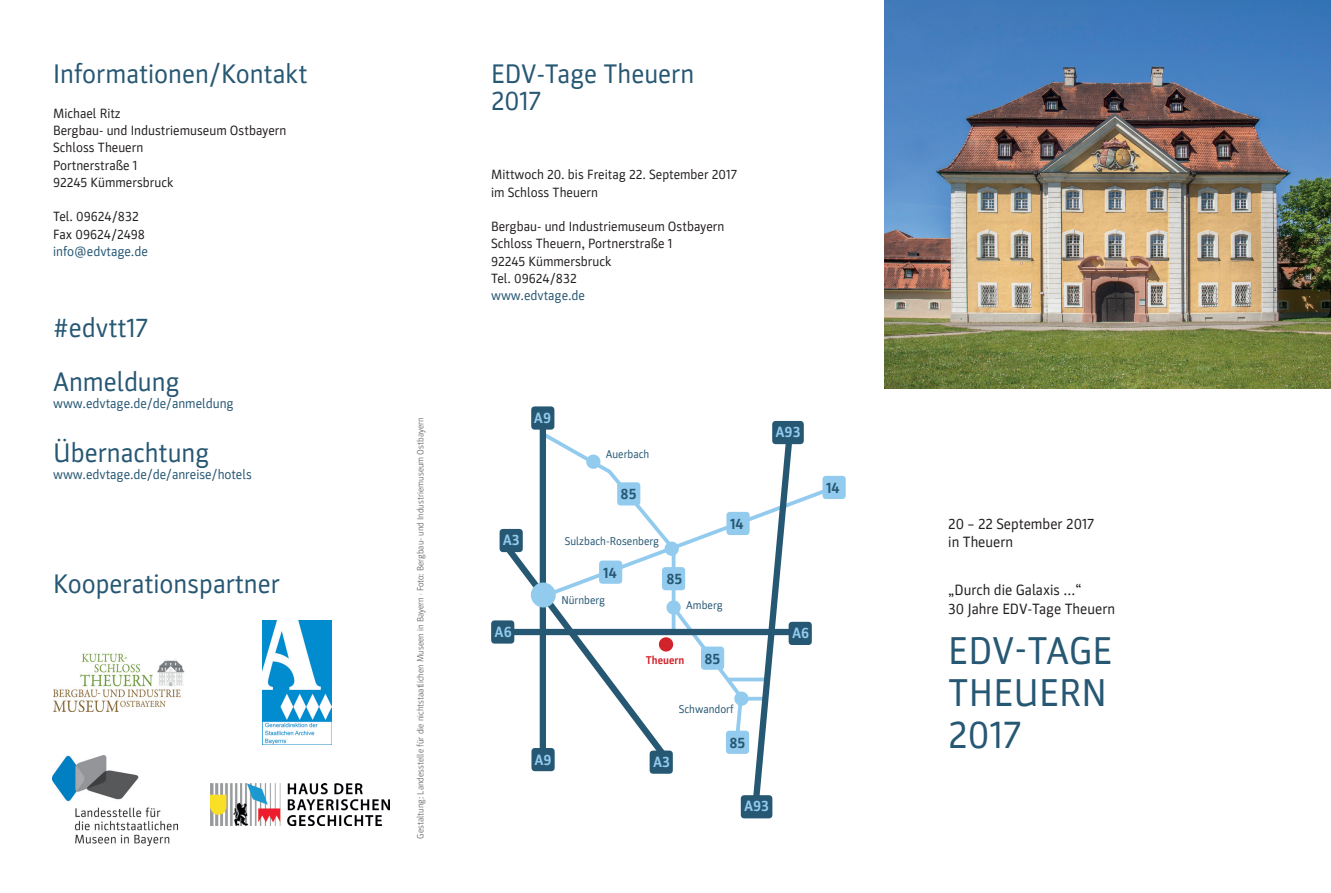
<style>
.page{position:relative;width:1331px;height:893px;background:#fff}
.page>*{position:absolute;margin:0;border:0;box-sizing:border-box;transform-origin:0 0}
.t1{font:39px/42px "Parka";letter-spacing:.005em;color:#265773}
.t2{font:27px/54px "Parka";color:#265773}
.t3{font:700 15.15px "Parka";color:#92cbee}
.t4{font:700 15.15px "Parka";color:#265773}
.t5{font:15px/18.8px "Parka";color:#231f20}
.t6{font:13.5px/17.2px "Parka";color:#231f20}
.t7{font:13.5px "Parka";color:#265773}
.t8{font:11.4px "Parka";color:#265773}
.t9{font:700 11.4px "Parka";color:#d1232a}
.t10{font:300 9px "Parka";color:#57585a}
</style>
<div class="page">
<img style="left:884px;top:0;width:447px;height:388px">
<svg style="left:502px;top:430px;width:341px;height:385px"></svg>
<div style="left:586px;top:455px;width:14px;height:14px;border:6px solid #92cbee;border-radius:50%"></div>
<div style="left:670px;top:603px;width:8px;height:8px;background:#92cbee;border-radius:50%"></div>
<div style="left:666px;top:600px;width:15px;height:15px;border:6px solid #92cbee;border-radius:50%"></div>
<div style="left:534px;top:586px;width:19px;height:18px;background:#92cbee;border-radius:50%"></div>
<div style="left:531px;top:582px;width:25px;height:25px;border:6px solid #92cbee;border-radius:50%"></div>
<div style="left:659px;top:637px;width:14px;height:14px;border:6px solid #d1232a;border-radius:50%"></div>
<div style="left:531px;top:748px;width:24px;height:23px;background:#265773;border:6px solid #265773"></div>
<div style="left:772px;top:421px;width:32px;height:23px;background:#265773"></div>
<div style="left:650px;top:750px;width:23px;height:24px;background:#265773;border:6px solid #265773"></div>
<div style="left:531px;top:406px;width:23px;height:24px;background:#265773;border:6px solid #265773"></div>
<div style="left:500px;top:529px;width:23px;height:23px;background:#265773"></div>
<div style="left:789px;top:622px;width:23px;height:23px;background:#265773"></div>
<div style="left:726px;top:731px;width:23px;height:23px;background:#92cbee;border:6px solid #92cbee"></div>
<svg style="left:617px;top:482px;width:23px;height:23px"></svg>
<svg style="left:726px;top:512px;width:24px;height:23px"></svg>
<svg style="left:599px;top:561px;width:23px;height:23px"></svg>
<div style="left:662px;top:567px;width:23px;height:23px;background:#92cbee"></div>
<div style="left:665px;top:542px;width:14px;height:14px;border:6px solid #92cbee;border-radius:50%"></div>
<div style="left:621px;top:487px;width:19px;height:14px;background:#92cbee"></div>
<div style="left:729px;top:736px;width:17px;height:13px;background:#92cbee"></div>
<div style="left:730px;top:517px;width:16px;height:13px;background:#92cbee"></div>
<div style="left:603px;top:566px;width:17px;height:12px;background:#92cbee"></div>
<div style="left:741px;top:795px;width:31px;height:23px;background:#265773"></div>
<svg style="left:822px;top:476px;width:24px;height:23px"></svg>
<div style="left:826px;top:481px;width:16px;height:13px;background:#92cbee"></div>
<div style="left:491px;top:620px;width:23px;height:24px;background:#265773;border:6px solid #265773"></div>
<div style="left:737px;top:695px;width:8px;height:8px;background:#92cbee;border-radius:50%"></div>
<div style="left:734px;top:691px;width:15px;height:15px;border:6px solid #92cbee;border-radius:50%"></div>
<div style="left:701px;top:647px;width:23px;height:23px;background:#92cbee"></div>
<img style="left:53px;top:653px;width:132px;height:58px">
<img style="left:263px;top:621px;width:69px;height:124px">
<img style="left:53px;top:756px;width:124px;height:89px">
<img style="left:211px;top:783px;width:178px;height:42px">
<h2 class="t2" style="left:53px;top:47px;width:256px">Informationen/Kontakt</h2>
<p class="t6" style="left:53px;top:105px;width:235px">Michael Ritz<br>Bergbau- und Industriemuseum Ostbayern<br>Schloss Theuern<br>Portnerstraße 1<br>92245 Kümmersbruck</p>
<p class="t6" style="left:53px;top:208px;width:93px">Tel. 09624/832<br>Fax 09624/2498</p>
<p class="t7" style="left:53px;top:244px;width:96px">info@edvtage.de</p>
<h2 class="t2" style="left:53px;top:301px;width:128px">#edvtt17<br>Anmeldung</h2>
<p class="t7" style="left:53px;top:396px;width:182px">www.edvtage.de/de/anmeldung</p>
<h2 class="t2" style="left:53px;top:426px;width:158px">Übernachtung</h2>
<p class="t7" style="left:53px;top:467px;width:200px">www.edvtage.de/de/anreise/hotels</p>
<h2 class="t2" style="left:53px;top:556px;width:228px">Kooperationspartner</h2>
<p class="t10" style="left:415px;top:839px;width:423px;rotate:-90deg">Gestaltung: Landesstelle für die nichtstaatlichen Museen in Bayern · Foto: Bergbau- und Industriemuseum Ostbayern</p>
<h2 class="t2" style="left:491px;top:61px;width:205px;line-height:27px">EDV-Tage Theuern<br>2017</h2>
<p class="t6" style="left:491px;top:166px;width:247px">Mittwoch 20. bis Freitag 22. September 2017 im Schloss Theuern</p>
<p class="t6" style="left:491px;top:218px;width:235px">Bergbau- und Industriemuseum Ostbayern<br>Schloss Theuern, Portnerstraße 1<br>92245 Kümmersbruck<br>Tel. 09624/832</p>
<p class="t7" style="left:491px;top:288px;width:95px">www.edvtage.de</p>
<p class="t3" style="left:503px;top:531px;width:19px">A3</p>
<p class="t3" style="left:495px;top:623px;width:19px">A6</p>
<p class="t3" style="left:534px;top:409px;width:19px">A9</p>
<p class="t8" style="left:606px;top:448px;width:45px">Auerbach</p>
<p class="t4" style="left:621px;top:485px;width:18px">85</p>
<p class="t8" style="left:565px;top:534px;width:96px">Sulzbach-Rosenberg</p>
<p class="t4" style="left:603px;top:564px;width:15px">14</p>
<p class="t8" style="left:561px;top:593px;width:45px">Nürnberg</p>
<p class="t4" style="left:730px;top:515px;width:15px">14</p>
<p class="t4" style="left:666px;top:570px;width:18px">85</p>
<p class="t8" style="left:686px;top:599px;width:38px">Amberg</p>
<p class="t9" style="left:646px;top:654px;width:40px">Theuern</p>
<p class="t4" style="left:704px;top:650px;width:18px">85</p>
<p class="t3" style="left:775px;top:423px;width:27px">A93</p>
<p class="t3" style="left:792px;top:625px;width:19px">A6</p>
<p class="t3" style="left:534px;top:751px;width:19px">A9</p>
<p class="t3" style="left:653px;top:753px;width:19px">A3</p>
<p class="t8" style="left:679px;top:703px;width:56px">Schwandorf</p>
<p class="t4" style="left:729px;top:734px;width:18px">85</p>
<p class="t3" style="left:744px;top:798px;width:27px">A93</p>
<p class="t4" style="left:826px;top:479px;width:15px">14</p>
<p class="t5" style="left:948px;top:514px;width:147px">20 – 22 September 2017 in Theuern</p>
<p class="t5" style="left:948px;top:581px;width:168px">„Durch die Galaxis ...“<br>30 Jahre EDV-Tage Theuern</p>
<h1 class="t1" style="left:948px;top:630px;width:166px">EDV-TAGE<br>THEUERN<br>2017</h1>
</div>
